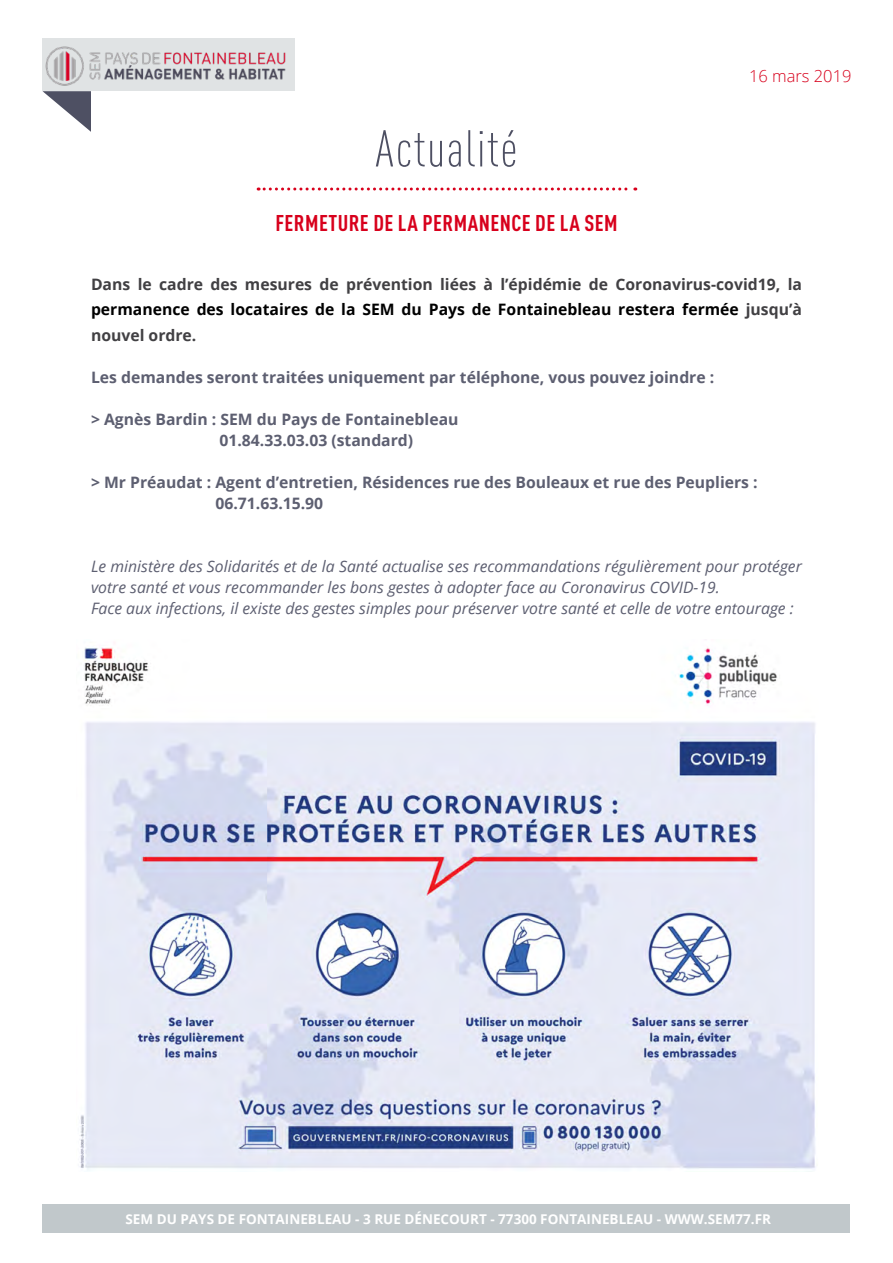
<style>
.page{position:relative;width:893px;height:1263px;background:#fff}
.page>*{position:absolute;margin:0;border:0;box-sizing:border-box;transform-origin:0 0}
.t1{font:300 condensed 51px "DIN Pro";letter-spacing:.03em;color:#4e5063}
.t2{font:700 condensed 22.5px "DIN Pro";letter-spacing:.02em;color:#d8001c}
.t3{font:300 16.5px "Open Sans";color:#d8001c}
.t4{font:italic 15.75px/21px "Open Sans";color:#5d5f71}
.t5{font:700 15.75px/21px "Open Sans";color:#5d5f71}
.t6{font:700 15.75px/25.5px "Open Sans";color:#414043;text-align:justify}
.t7{font:700 13.5px "Open Sans";color:#fff}
.s1{color:#000}
</style>
<div class="page">
<div style="left:43px;top:38px;width:252px;height:53px;background:#e0e3e4"></div>
<div style="left:43px;top:1204px;width:807px;height:28px;background:#c1c8cb"></div>
<svg style="left:258px;top:188px;width:378px;height:3px"></svg>
<img style="left:42px;top:46px;width:244px;height:86px">
<img style="left:80px;top:647px;width:735px;height:524px">
<h1 class="t1" style="left:376px;top:113px;width:143px">Actualité</h1>
<h2 class="t2" style="left:275px;top:206px;width:344px">FERMETURE DE LA PERMANENCE DE LA SEM</h2>
<p class="t3" style="left:749px;top:65px;width:104px">16 mars 2019</p>
<p class="t6" style="left:91px;top:271px;width:712px">Dans le cadre des mesures de prévention liées à l’épidémie de Coronavirus-covid19, la <span class="s1">permanence des locataires de la SEM du Pays de Fontainebleau restera fermée</span> jusqu’à nouvel ordre.</p>
<p class="t5" style="left:91px;top:366px;width:625px">Les demandes seront traitées uniquement par téléphone, vous pouvez joindre :</p>
<p class="t5" style="left:219px;top:408px;width:241px;text-indent:-128px">&gt; Agnès Bardin : SEM du Pays de Fontainebleau<br>01.84.33.03.03 (standard)</p>
<p class="t5" style="left:215px;top:471px;width:544px;text-indent:-124px">&gt; Mr Préaudat : Agent d’entretien, Résidences rue des Bouleaux et rue des Peupliers :<br>06.71.63.15.90</p>
<p class="t4" style="left:91px;top:555px;width:712px">Le ministère des Solidarités et de la Santé actualise ses recommandations régulièrement pour protéger votre santé et vous recommander les bons gestes à adopter face au Coronavirus COVID-19.<br>Face aux infections, il existe des gestes simples pour préserver votre santé et celle de votre entourage :</p>
<p class="t7" style="left:125px;top:1210px;width:647px">SEM DU PAYS DE FONTAINEBLEAU - 3 RUE DÉNECOURT - 77300 FONTAINEBLEAU - WWW.SEM77.FR</p>
</div>
